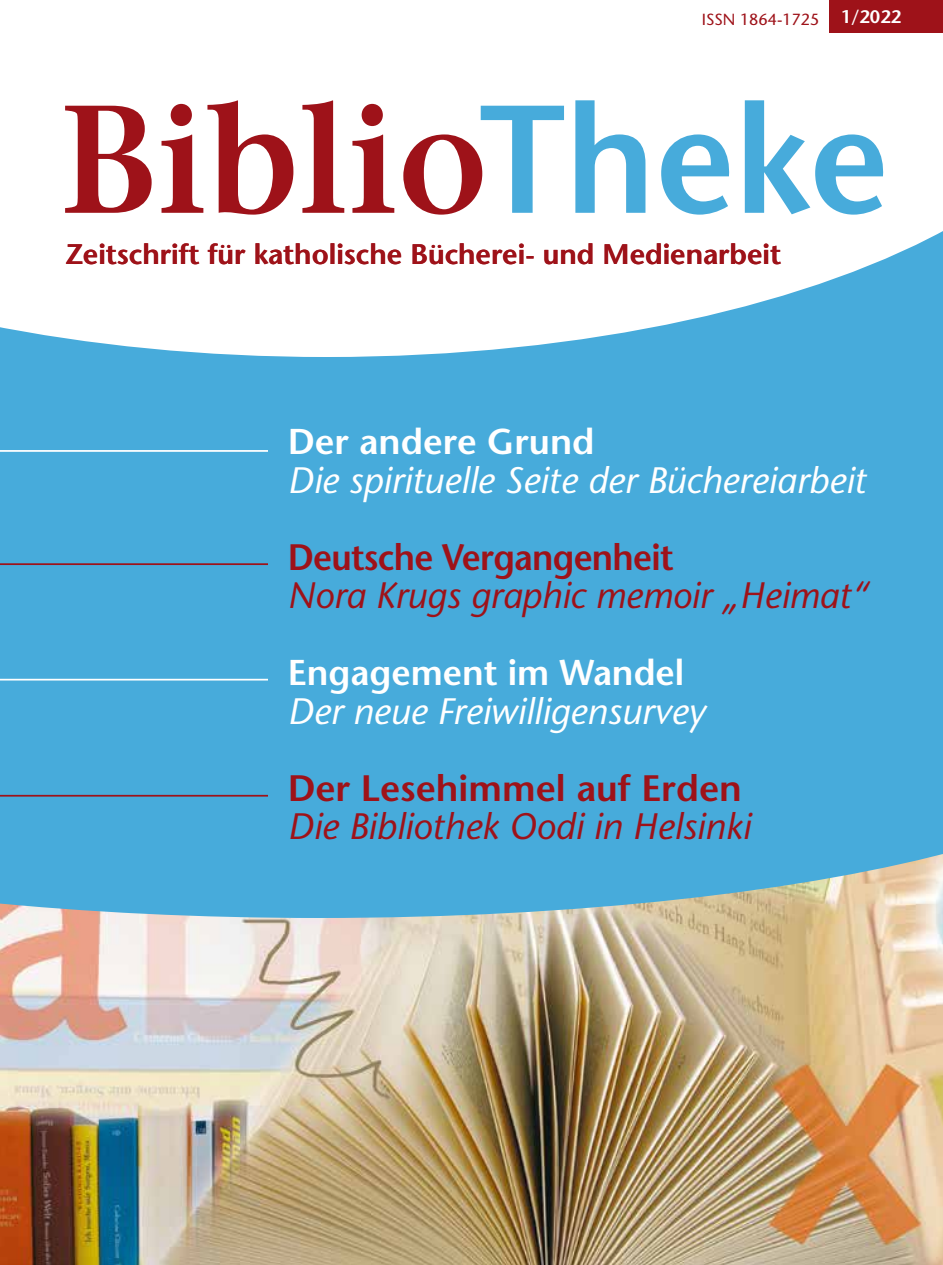
<style>
.page{position:relative;width:943px;height:1265px;background:#fff}
.page>*{position:absolute;margin:0;border:0;box-sizing:border-box;transform-origin:0 0}
.t1{font:600 152.95px "Stone Serif";color:#9e1219;scale:.95 1}
.t2{font:italic 36.75px "Stone Sans";color:#fff}
.t3{font:italic 36.75px "Stone Sans";color:#9e1219}
.t4{font:600 36.75px "Stone Sans";letter-spacing:-.02em;color:#9e1219;scale:.94 1}
.t5{font:600 36.75px "Stone Sans";color:#9e1219}
.t6{font:600 35.88px "Stone Sans";color:#fff}
.t7{font:600 28.18px "Stone Sans";color:#9e1219}
.t8{font:16.1px "Stone Sans";color:#9e1219}
.s1{font-weight:600;font-size:18.2px;color:#fff}
.s2{font-family:"Stone Sans";color:#47abdb}
</style>
<div class="page">
<img style="left:0;top:918px;width:943px;height:347px">
<div style="left:0;top:1px;width:943px;height:845px;background:#47abdb"></div>
<svg style="left:0;top:678px;width:943px;height:240px"></svg>
<svg style="left:0;top:1px;width:943px;height:356px;background:#eff8fb"></svg>
<div style="left:829px;top:0;width:114px;height:32px;background:#9e1219"></div>
<hr style="left:0;top:450px;width:268px;height:2px;background:#fff">
<hr style="left:0;top:563px;width:268px;height:2px;background:#9e1219">
<hr style="left:0;top:679px;width:268px;height:2px;background:#fff">
<hr style="left:0;top:795px;width:268px;height:2px;background:#9e1219">
<p class="t8" style="left:701px;top:10px;width:201px">ISSN 1864-1725 <span class="s1">1/2022</span></p>
<h1 class="t1" style="left:60px;top:65px;width:874px">Biblio<span class="s2">Theke</span></h1>
<p class="t7" style="left:66px;top:237px;width:717px">Zeitschrift für katholische Bücherei- und Medienarbeit</p>
<p class="t6" style="left:288px;top:419px;width:308px">Der andere Grund</p>
<p class="t2" style="left:288px;top:457px;width:580px">Die spirituelle Seite der Büchereiarbeit</p>
<p class="t4" style="left:288px;top:534px;width:412px">Deutsche Vergangenheit</p>
<p class="t3" style="left:288px;top:573px;width:583px">Nora Krugs graphic memoir „Heimat“</p>
<p class="t6" style="left:288px;top:650px;width:398px">Engagement im Wandel</p>
<p class="t2" style="left:288px;top:688px;width:419px">Der neue Freiwilligensurvey</p>
<p class="t5" style="left:288px;top:765px;width:455px">Der Lesehimmel auf Erden</p>
<p class="t3" style="left:288px;top:804px;width:464px">Die Bibliothek Oodi in Helsinki</p>
</div>
